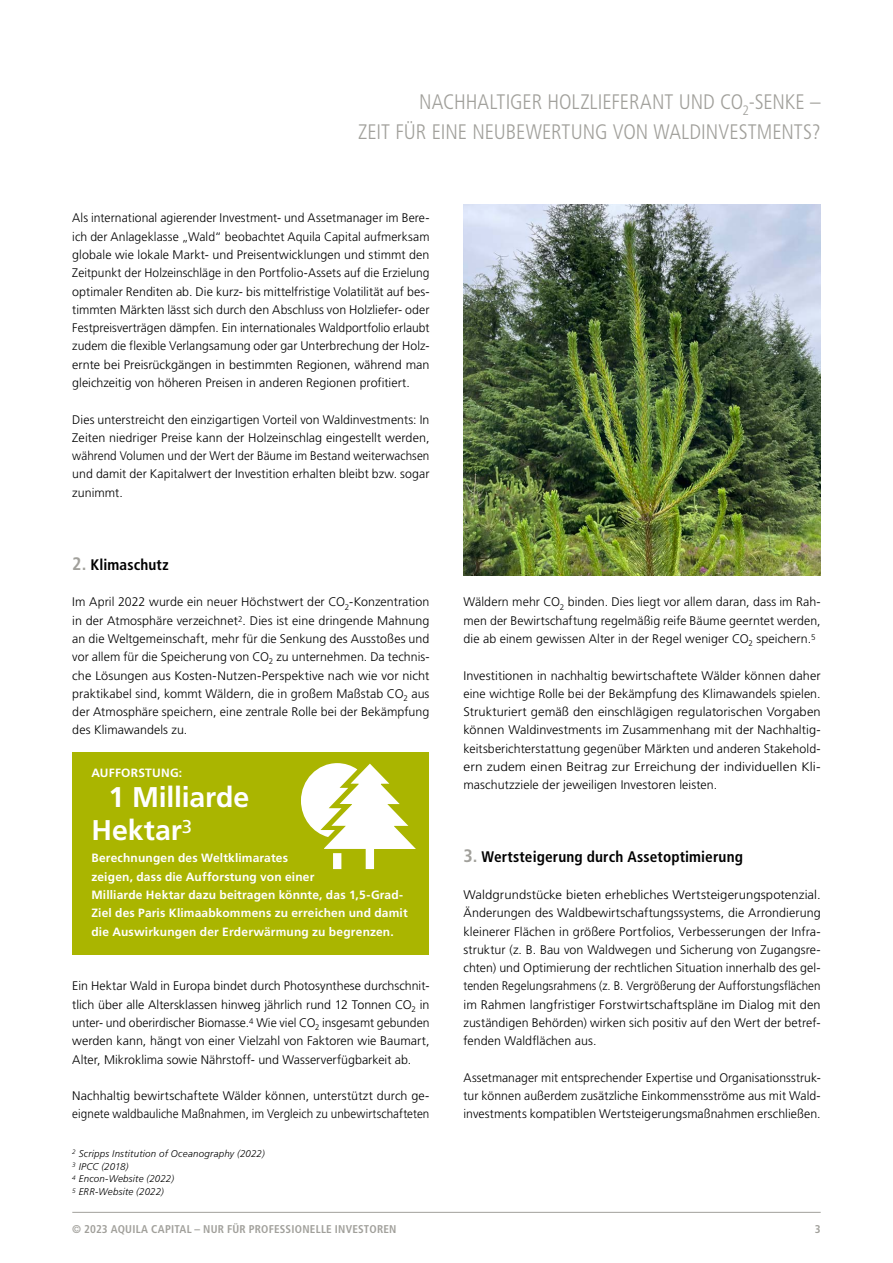
<style>
.page{position:relative;width:893px;height:1263px;background:#fff}
.page>*{position:absolute;margin:0;border:0;box-sizing:border-box;transform-origin:0 0}
.t1{font:700 28.5px/33px "Frutiger LT Pro";letter-spacing:-.005em;color:#fff}
.t2{font:300 condensed 21px/30px "Frutiger LT Pro";color:#a1a09b;text-align:right}
.t3{font:700 condensed 15.3px "Frutiger LT Pro";letter-spacing:.01em;color:#000}
.t4{font:300 12.45px/18.3px "Frutiger LT Pro";letter-spacing:.005em;color:#000;text-align:justify}
.t5{font:300 12.45px/18.3px "Frutiger LT Pro";letter-spacing:.005em;color:#000;text-align:justify;scale:1.05 1}
.t6{font:700 12px/18.3px "Frutiger LT Pro";letter-spacing:.015em;color:#fff}
.t7{font:700 condensed 11.25px "Frutiger LT Pro";letter-spacing:.02em;color:#a1a09b}
.t8{font:italic 300 9.75px/12.8px "Frutiger LT Pro";letter-spacing:.02em;color:#000}
.s1{font-size:18px;color:#a1a09b}
</style>
<div class="page">
<hr style="left:72px;top:1212px;width:749px;height:1px;background:#a1a09b">
<img style="left:463px;top:204px;width:358px;height:371px">
<div style="left:72px;top:752px;width:357px;height:203px;background:#aab500"></div>
<svg style="left:301px;top:763px;width:115px;height:106px"></svg>
<h2 class="t2" style="left:358px;top:87px;width:464px">NACHHALTIGER HOLZLIEFERANT UND CO<sub>2</sub>-SENKE –<br>ZEIT FÜR EINE NEUBEWERTUNG VON WALDINVESTMENTS?</h2>
<p class="t4" style="left:72px;top:209px;width:359px">Als international agierender Investment- und Assetmanager im Bere&shy;ich der Anlageklasse „Wald“ beobachtet Aquila Capital aufmerksam globale wie lokale Markt- und Preisentwicklungen und stimmt den Zeitpunkt der Holzeinschläge in den Portfolio-Assets auf die Erzielung optimaler Renditen ab. Die kurz- bis mittelfristige Volatilität auf bes&shy;timmten Märkten lässt sich durch den Abschluss von Holzliefer- oder Festpreisverträgen dämpfen. Ein internationales Waldportfolio erlaubt zudem die flexible Verlangsamung oder gar Unterbrechung der Holz&shy;ernte bei Preisrückgängen in bestimmten Regionen, während man gleichzeitig von höheren Preisen in anderen Regionen profitiert.</p>
<p class="t4" style="left:72px;top:410px;width:359px">Dies unterstreicht den einzigartigen Vorteil von Waldinvestments: In Zeiten niedriger Preise kann der Holzeinschlag eingestellt werden, während Volumen und der Wert der Bäume im Bestand weiterwachsen und damit der Kapitalwert der Investition erhalten bleibt bzw. sogar zunimmt.</p>
<p class="t3" style="left:72px;top:555px;width:98px"><span class="s1">2.</span> Klimaschutz</p>
<p class="t4" style="left:72px;top:593px;width:359px">Im April 2022 wurde ein neuer Höchstwert der CO<sub>2</sub>-Konzentration in der Atmosphäre verzeichnet<sup>2</sup>. Dies ist eine dringende Mahnung an die Weltgemeinschaft, mehr für die Senkung des Ausstoßes und vor allem für die Speicherung von CO<sub>2</sub> zu unternehmen. Da technis&shy;che Lösungen aus Kosten-Nutzen-Perspektive nach wie vor nicht praktikabel sind, kommt Wäldern, die in großem Maßstab CO<sub>2</sub> aus der Atmosphäre speichern, eine zentrale Rolle bei der Bekämpfung des Klimawandels zu.</p>
<p class="t4" style="left:463px;top:593px;width:359px">Wäldern mehr CO<sub>2</sub> binden. Dies liegt vor allem daran, dass im Rah&shy;men der Bewirtschaftung regelmäßig reife Bäume geerntet werden, die ab einem gewissen Alter in der Regel weniger CO<sub>2</sub> speichern.<sup>5</sup></p>
<p class="t4" style="left:463px;top:666px;width:359px">Investitionen in nachhaltig bewirtschaftete Wälder können daher eine wichtige Rolle bei der Bekämpfung des Klimawandels spielen.<br>Strukturiert gemäß den einschlägigen regulatorischen Vorgaben können Waldinvestments im Zusammenhang mit der Nachhaltig&shy;keitsberichterstattung gegenüber Märkten und anderen Stakehold&shy;ern zudem einen Beitrag zur Erreichung der individuellen Kli&shy;maschutzziele der jeweiligen Investoren leisten.</p>
<p class="t6" style="left:91px;top:764px;width:92px">AUFFORSTUNG:</p>
<h1 class="t1" style="left:91px;top:781px;width:159px;text-indent:17px">1 Milliarde<br>Hektar<sup>3</sup></h1>
<p class="t6" style="left:91px;top:849px;width:318px">Berechnungen des Weltklimarates<br>zeigen, dass die Aufforstung von einer<br>Milliarde Hektar dazu beitragen könnte, das 1,5-Grad-Ziel des Paris Klimaabkommens zu erreichen und damit die Auswirkungen der Erderwärmung zu begrenzen.</p>
<p class="t3" style="left:463px;top:848px;width:281px"><span class="s1">3.</span> Wertsteigerung durch Assetoptimierung</p>
<p class="t5" style="left:463px;top:886px;width:342px">Waldgrundstücke bieten erhebliches Wertsteigerungspotenzial.<br>Änderungen des Waldbewirtschaftungssystems, die Arrondierung kleinerer Flächen in größere Portfolios, Verbesserungen der Infra&shy;struktur (z. B. Bau von Waldwegen und Sicherung von Zugangsre&shy;chten) und Optimierung der rechtlichen Situation innerhalb des gel&shy;tenden Regelungsrahmens (z. B. Vergrößerung der Aufforstungsflächen im Rahmen langfristiger Forstwirtschaftspläne im Dialog mit den zuständigen Behörden) wirken sich positiv auf den Wert der betref&shy;fenden Waldflächen aus.</p>
<p class="t4" style="left:463px;top:1068px;width:359px">Assetmanager mit entsprechender Expertise und Organisationsstruk&shy;tur können außerdem zusätzliche Einkommensströme aus mit Wald&shy;investments kompatiblen Wertsteigerungsmaßnahmen erschließen.</p>
<p class="t4" style="left:72px;top:977px;width:359px">Ein Hektar Wald in Europa bindet durch Photosynthese durchschnit&shy;tlich über alle Altersklassen hinweg jährlich rund 12 Tonnen CO<sub>2</sub> in unter- und oberirdischer Biomasse.<sup>4</sup> Wie viel CO<sub>2</sub> insgesamt gebunden werden kann, hängt von einer Vielzahl von Faktoren wie Baumart, Alter, Mikroklima sowie Nährstoff- und Wasserverfügbarkeit ab.</p>
<p class="t4" style="left:72px;top:1087px;width:359px">Nachhaltig bewirtschaftete Wälder können, unterstützt durch ge&shy;eignete waldbauliche Maßnahmen, im Vergleich zu unbewirtschafteten</p>
<p class="t8" style="left:72px;top:1147px;width:194px"><sup>2</sup> Scripps Institution of Oceanography (2022)<br><sup>3</sup> IPCC (2018)<br><sup>4</sup> Encon-Website (2022)<br><sup>5</sup> ERR-Website (2022)</p>
<p class="t7" style="left:72px;top:1222px;width:326px">© 2023 AQUILA CAPITAL – NUR FÜR PROFESSIONELLE INVESTOREN</p>
<p class="t7" style="left:815px;top:1222px;width:7px">3</p>
</div>
